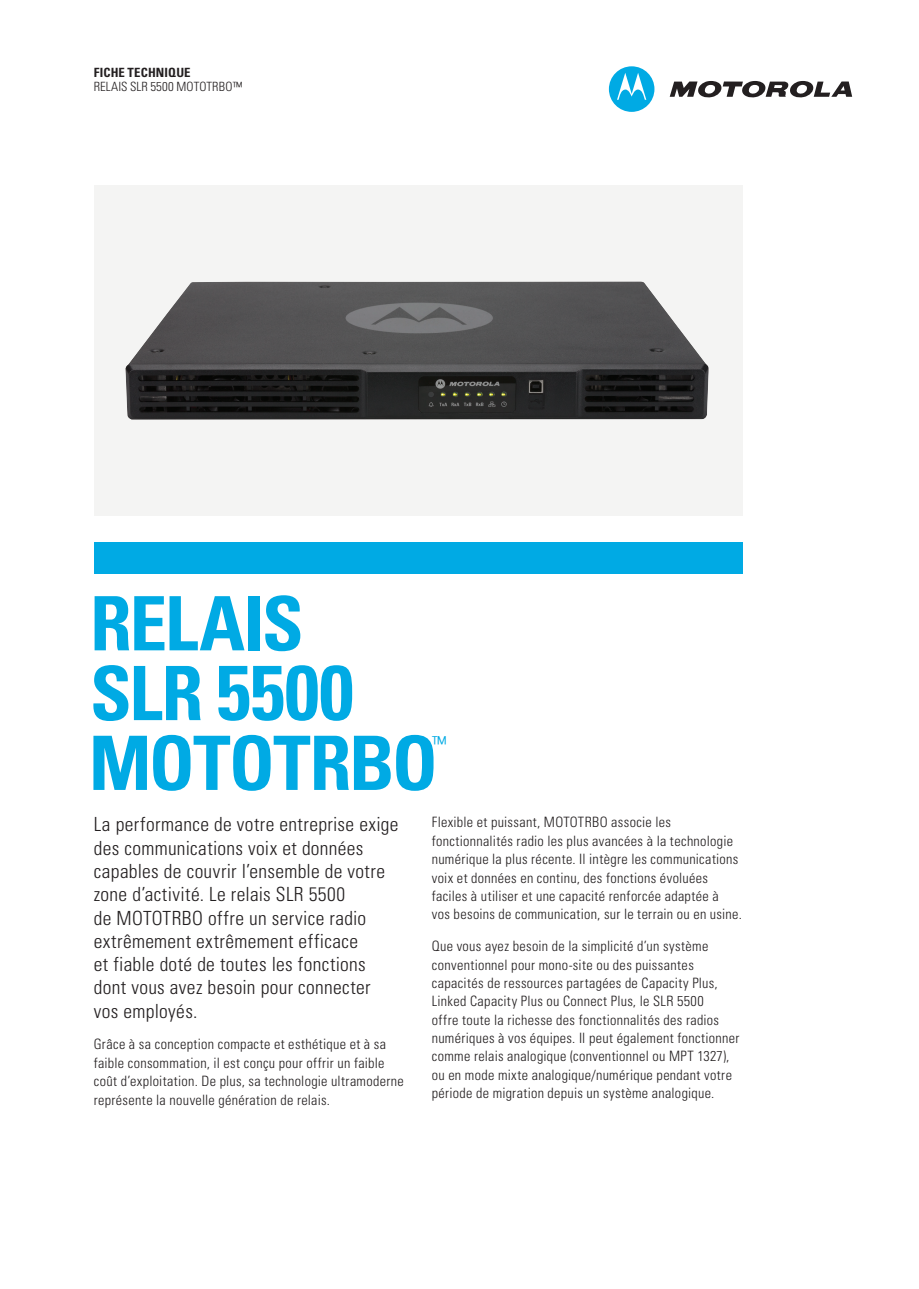
<style>
.page{position:relative;width:919px;height:1289px;background:#fff}
.page>*{position:absolute;margin:0;border:0;box-sizing:border-box;transform-origin:0 0}
.t1{font:700 condensed 77.7px "Univers";color:#00aae4}
.t2{font:700 condensed 75px "Univers";letter-spacing:-.025em;color:#00aae4}
.t3{font:300 condensed 19.5px/23.2px "Univers";letter-spacing:.02em;color:#231f20}
.t4{font:300 condensed 19.2px "Univers";color:#00aae4}
.t5{font:300 condensed 14.25px/18.3px "Univers";letter-spacing:.025em;color:#231f20}
.t6{font:300 condensed 12.75px "Univers";letter-spacing:.005em;color:#231f20}
.t7{font:700 condensed 12.75px "Univers";letter-spacing:.01em;color:#231f20}
.s1{font-size:75px}
</style>
<div class="page">
<div style="left:94px;top:542px;width:648px;height:31px;background:#00aae4"></div>
<div style="left:94px;top:185px;width:648px;height:331px;background:#f4f4f3"></div>
<img style="left:125px;top:281px;width:583px;height:138px">
<svg style="left:669px;top:81px;width:183px;height:17px"></svg>
<svg style="left:609px;top:66px;width:45px;height:46px"></svg>
<p class="t7" style="left:94px;top:64px;width:98px">FICHE TECHNIQUE</p>
<p class="t6" style="left:94px;top:79px;width:150px">RELAIS SLR 5500 MOTOTRBO™</p>
<h2 class="t2" style="left:90px;top:577px;width:215px">RELAIS</h2>
<h1 class="t1" style="left:90px;top:644px;width:265px"><span class="s1">SLR</span> 5500</h1>
<h2 class="t2" style="left:89px;top:717px;width:350px">MOTOTRBO</h2>
<h3 class="t4" style="left:432px;top:731px;width:15px">™</h3>
<p class="t3" style="left:94px;top:812px;width:306px">La performance de votre entreprise exige des communications voix et données capables de couvrir l’ensemble de votre zone d’activité. Le relais SLR 5500<br>de MOTOTRBO offre un service radio extrêmement extrêmement efficace<br>et fiable doté de toutes les fonctions dont vous avez besoin pour connecter vos employés.</p>
<p class="t5" style="left:94px;top:1035px;width:311px">Grâce à sa conception compacte et esthétique et à sa faible consommation, il est conçu pour offrir un faible coût d’exploitation. De plus, sa technologie ultramoderne représente la nouvelle génération de relais.</p>
<p class="t5" style="left:432px;top:813px;width:311px">Flexible et puissant, MOTOTRBO associe les fonctionnalités radio les plus avancées à la technologie numérique la plus récente. Il intègre les communications voix et données en continu, des fonctions évoluées faciles à utiliser et une capacité renforcée adaptée à<br>vos besoins de communication, sur le terrain ou en usine.</p>
<p class="t5" style="left:432px;top:936px;width:309px">Que vous ayez besoin de la simplicité d’un système conventionnel pour mono-site ou des puissantes capacités de ressources partagées de Capacity Plus, Linked Capacity Plus ou Connect Plus, le SLR 5500<br>offre toute la richesse des fonctionnalités des radios numériques à vos équipes. Il peut également fonctionner comme relais analogique (conventionnel ou MPT 1327), ou en mode mixte analogique/numérique pendant votre période de migration depuis un système analogique.</p>
</div>
